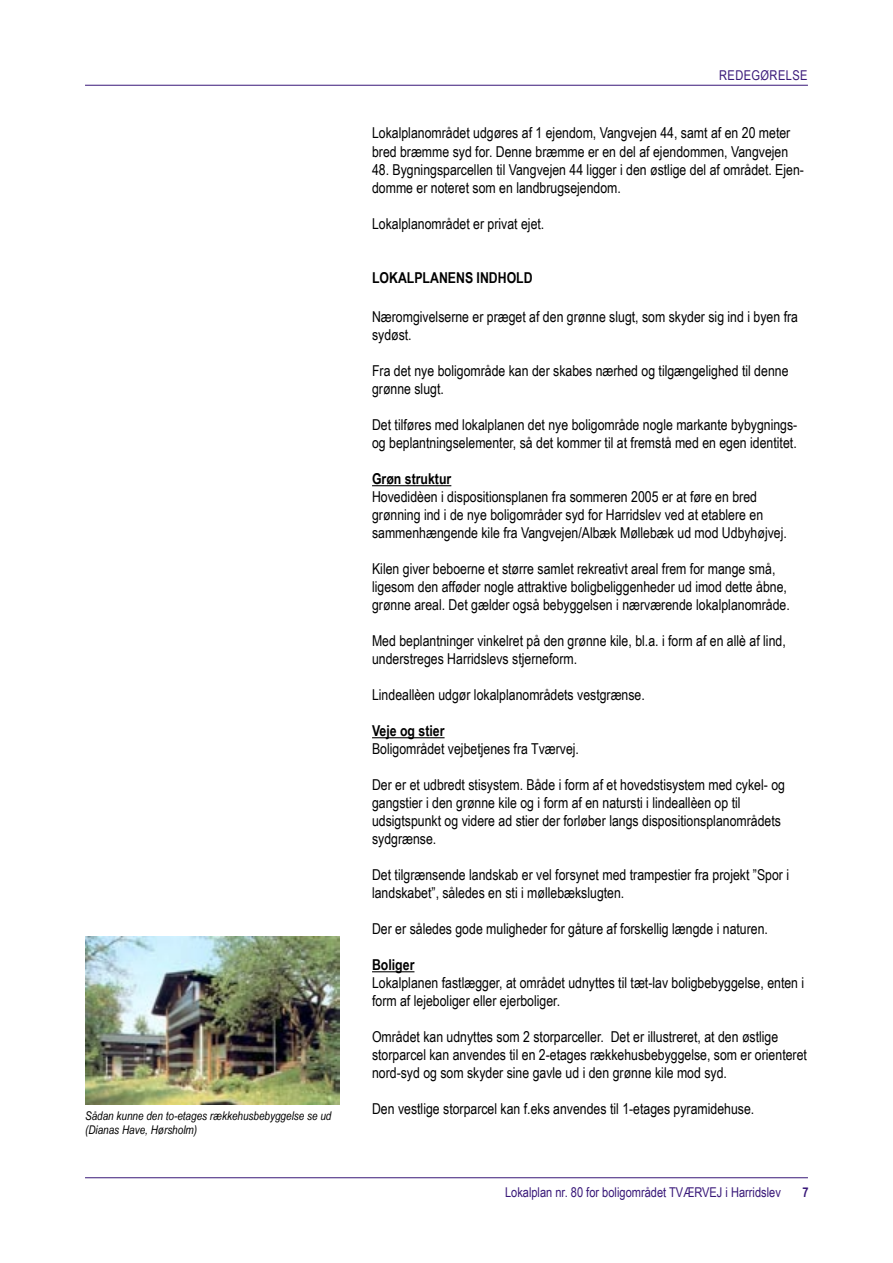
<style>
.page{position:relative;width:893px;height:1263px;background:#fff}
.page>*{position:absolute;margin:0;border:0;box-sizing:border-box;transform-origin:0 0}
.t1{font:15px/18px "Arial Narrow";color:#000}
.t2{font:700 15px "Arial Narrow";color:#000}
.t3{font:13.5px "Arial Narrow";color:#381778}
.t4{font:13.5px "Arial Narrow";letter-spacing:.03em;color:#381778}
.t5{font:700 13.5px "Arial Narrow";color:#381778}
.t6{font:italic 12px/14.4px "Arial Narrow";color:#000}
</style>
<div class="page">
<img style="left:85px;top:936px;width:254px;height:168px">
<hr style="left:372px;top:485px;width:79px;height:1px;background:#000">
<hr style="left:372px;top:737px;width:73px;height:1px;background:#000">
<hr style="left:372px;top:971px;width:42px;height:1px;background:#000">
<hr style="left:85px;top:85px;width:723px;height:1px;background:#381778">
<hr style="left:85px;top:1177px;width:723px;height:1px;background:#381778">
<p class="t6" style="left:85px;top:1108px;width:248px">Sådan kunne den to-etages rækkehusbebyggelse se ud (Dianas Have, Hørsholm)</p>
<p class="t4" style="left:719px;top:65px;width:90px">REDEGØRELSE</p>
<p class="t1" style="left:372px;top:124px;width:420px">Lokalplanområdet udgøres af 1 ejendom, Vangvejen 44, samt af en 20 meter bred bræmme syd for. Denne bræmme er en del af ejendommen, Vangvejen</p>
<p class="t1" style="left:372px;top:160px;width:433px">48. Bygningsparcellen til Vangvejen 44 ligger i den østlige del af området. Ejen&shy;domme er noteret som en landbrugsejendom.</p>
<p class="t1" style="left:372px;top:214px;width:174px">Lokalplanområdet er privat ejet.</p>
<p class="t2" style="left:372px;top:266px;width:162px">LOKALPLANENS INDHOLD</p>
<p class="t1" style="left:372px;top:307px;width:427px">Næromgivelserne er præget af den grønne slugt, som skyder sig ind i byen fra sydøst.</p>
<p class="t1" style="left:372px;top:361px;width:418px">Fra det nye boligområde kan der skabes nærhed og tilgængelighed til denne grønne slugt.</p>
<p class="t1" style="left:372px;top:415px;width:427px">Det tilføres med lokalplanen det nye boligområde nogle markante bybygnings&shy;og beplantningselementer, så det kommer til at fremstå med en egen identitet.</p>
<p class="t2" style="left:372px;top:467px;width:81px">Grøn struktur</p>
<p class="t1" style="left:372px;top:487px;width:416px">Hovedidèen i dispositionsplanen fra sommeren 2005 er at føre en bred grønning ind i de nye boligområder syd for Harridslev ved at etablere en sammenhængende kile fra Vangvejen/Albæk Møllebæk ud mod Udbyhøjvej.</p>
<p class="t1" style="left:372px;top:559px;width:419px">Kilen giver beboerne et større samlet rekreativt areal frem for mange små, ligesom den afføder nogle attraktive boligbeliggenheder ud imod dette åbne, grønne areal. Det gælder også bebyggelsen i nærværende lokalplanområde.</p>
<p class="t1" style="left:372px;top:631px;width:415px">Med beplantninger vinkelret på den grønne kile, bl.a. i form af en allè af lind, understreges Harridslevs stjerneform.</p>
<p class="t1" style="left:372px;top:685px;width:274px">Lindeallèen udgør lokalplanområdets vestgrænse.</p>
<p class="t2" style="left:372px;top:719px;width:74px">Veje og stier</p>
<p class="t1" style="left:372px;top:739px;width:208px">Boligområdet vejbetjenes fra Tværvej.</p>
<p class="t1" style="left:372px;top:775px;width:414px">Der er et udbredt stisystem. Både i form af et hovedstisystem med cykel- og gangstier i den grønne kile og i form af en natursti i lindeallèen op til udsigtspunkt og videre ad stier der forløber langs dispositionsplanområdets sydgrænse.</p>
<p class="t1" style="left:372px;top:865px;width:419px">Det tilgrænsende landskab er vel forsynet med trampestier fra projekt ”Spor i landskabet”, således en sti i møllebækslugten.</p>
<p class="t1" style="left:372px;top:919px;width:397px">Der er således gode muligheder for gåture af forskellig længde i naturen.</p>
<p class="t2" style="left:372px;top:953px;width:44px">Boliger</p>
<p class="t1" style="left:372px;top:973px;width:434px">Lokalplanen fastlægger, at området udnyttes til tæt-lav boligbebyggelse, enten i form af lejeboliger eller ejerboliger.</p>
<p class="t1" style="left:372px;top:1027px;width:436px">Området kan udnyttes som 2 storparceller. Det er illustreret, at den østlige storparcel kan anvendes til en 2-etages rækkehusbebyggelse, som er orienteret nord-syd og som skyder sine gavle ud i den grønne kile mod syd.</p>
<p class="t1" style="left:372px;top:1099px;width:384px">Den vestlige storparcel kan f.eks anvendes til 1-etages pyramidehuse.</p>
<p class="t3" style="left:505px;top:1182px;width:277px">Lokalplan nr. 80 for boligområdet TVÆRVEJ i Harridslev</p>
<p class="t5" style="left:802px;top:1181px;width:8px">7</p>
</div>
